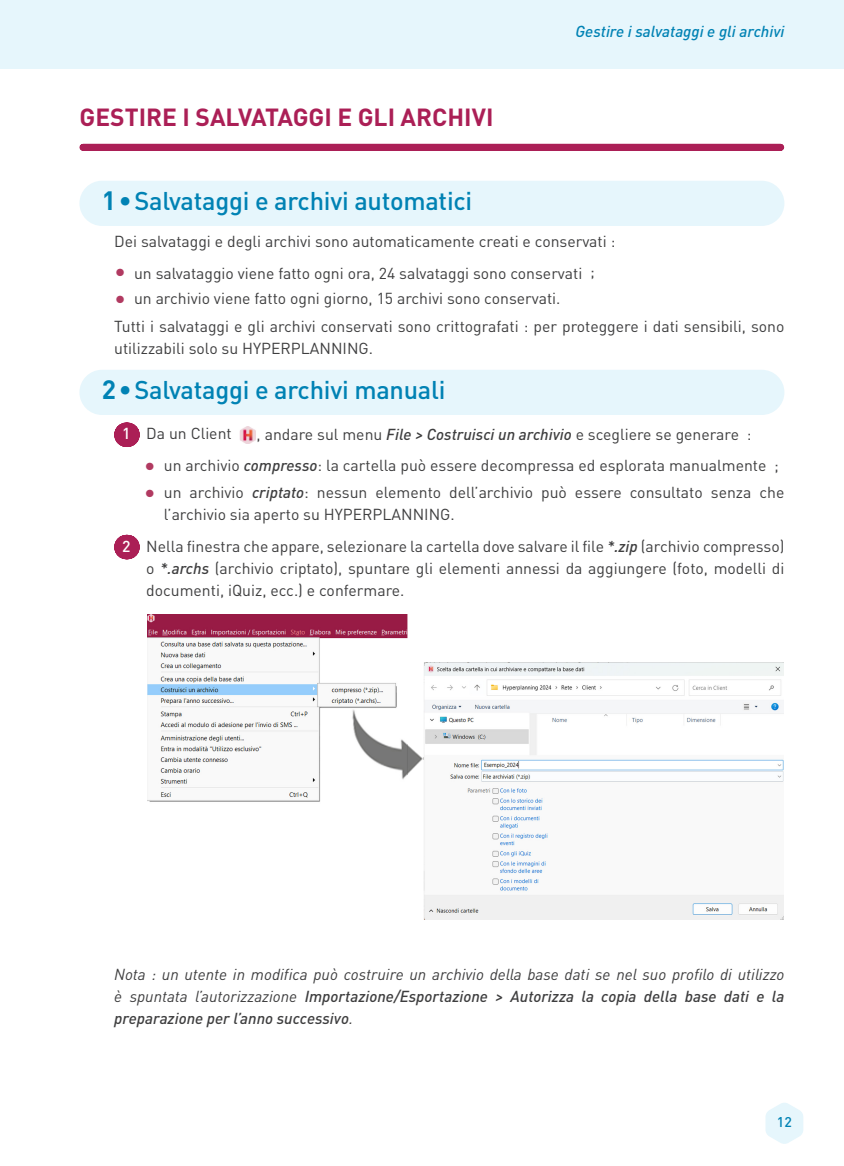
<style>
.page{position:relative;width:844px;height:1166px;background:#fff}
.page>*{position:absolute;margin:0;border:0;box-sizing:border-box;transform-origin:0 0}
.t1{font:500 25.38px "DINOT";letter-spacing:-.01em;color:#0082b4}
.TitreChapitre{font:700 24.5px "DINOT";color:#ab1f56}
.Courant{font:15.75px/21.9px "DINOT";color:#3e3e3f}
.Remarque{font:italic 15.75px/21.9px "DINOT";color:#3e3e3f;text-align:justify}
.t2{font:italic 500 15.75px "DINOT";color:#0082b4}
.s1{font-weight:700;font-size:26.25px}
.s2{font-size:22.75px;color:#b13a61}
.s3{font-weight:500;color:#fff}
.s4{font-weight:500;font-style:italic}
.s5{font-weight:500}
</style>
<div class="page">
<svg style="left:765px;top:1103px;width:38px;height:41px"></svg>
<div style="left:0;top:0;width:843px;height:69px;background:#e6f6fc"></div>
<div style="left:83px;top:144px;width:697px;height:7px;background:#ab1f56"></div>
<div style="left:79px;top:181px;width:705px;height:45px;background:#e6f6fc;border-radius:23px"></div>
<div style="left:79px;top:370px;width:705px;height:45px;background:#e6f6fc;border-radius:23px"></div>
<svg style="left:126px;top:422px;width:1px;height:25px"></svg>
<svg style="left:126px;top:535px;width:1px;height:24px"></svg>
<img style="left:239px;top:427px;width:17px;height:17px">
<img style="left:148px;top:615px;width:635px;height:305px">
<p class="TitreChapitre" style="left:79px;top:101px;width:415px">GESTIRE I SALVATAGGI E GLI ARCHIVI</p>
<p class="t2" style="left:575px;top:21px;width:210px">Gestire i salvataggi e gli archivi</p>
<p class="t1" style="left:102px;top:185px;width:372px"><span class="s1">1•</span>Salvataggi e archivi automatici</p>
<p class="Courant" style="left:114px;top:230px;width:502px">Dei salvataggi e degli archivi sono automaticamente creati e conservati :</p>
<p class="Courant" style="left:114px;top:262px;width:482px"><span class="s2">•</span> un salvataggio viene fatto ogni ora, 24 salvataggi sono conservati ;</p>
<p class="Courant" style="left:114px;top:287px;width:447px"><span class="s2">•</span> un archivio viene fatto ogni giorno, 15 archivi sono conservati.</p>
<p class="Courant" style="left:114px;top:315px;width:671px">Tutti i salvataggi e gli archivi conservati sono crittografati : per proteggere i dati sensibili, sono utilizzabili solo su HYPERPLANNING.</p>
<p class="t1" style="left:102px;top:374px;width:345px"><span class="s1">2•</span>Salvataggi e archivi manuali</p>
<p class="Courant" style="left:122px;top:422px;width:111px"><span class="s3">1</span> Da un Client</p>
<p class="Courant" style="left:256px;top:423px;width:496px">, andare sul menu <span class="s4">File &gt; Costruisci un archivio</span> e scegliere se generare :</p>
<p class="Courant" style="left:144px;top:454px;width:636px"><span class="s2">•</span> un archivio <span class="s4">compresso</span>: la cartella può essere decompressa ed esplorata manualmente ;</p>
<p class="Courant" style="left:164px;top:481px;width:622px;text-indent:-20px"><span class="s2">•</span> un archivio <span class="s4">criptato</span>: nessun elemento dell’archivio può essere consultato senza che l’archivio sia aperto su HYPERPLANNING.</p>
<p class="Courant" style="left:146px;top:535px;width:639px;text-align:justify;text-indent:-24px"><span class="s3">2</span> Nella finestra che appare, selezionare la cartella dove salvare il file <span class="s4">*.zip</span> (archivio compresso) o <span class="s4">*.archs</span> (archivio criptato), spuntare gli elementi annessi da aggiungere (foto, modelli di documenti, iQuiz, ecc.) e confermare.</p>
<p class="Remarque" style="left:114px;top:963px;width:671px">Nota : un utente in modifica può costruire un archivio della base dati se nel suo profilo di utilizzo è spuntata l’autorizzazione <span class="s5">Importazione/Esportazione &gt; Autorizza la copia della base dati e la preparazione per l’anno successivo</span>.</p>
<p class="t2" style="left:776px;top:1113px;width:17px">12</p>
</div>
